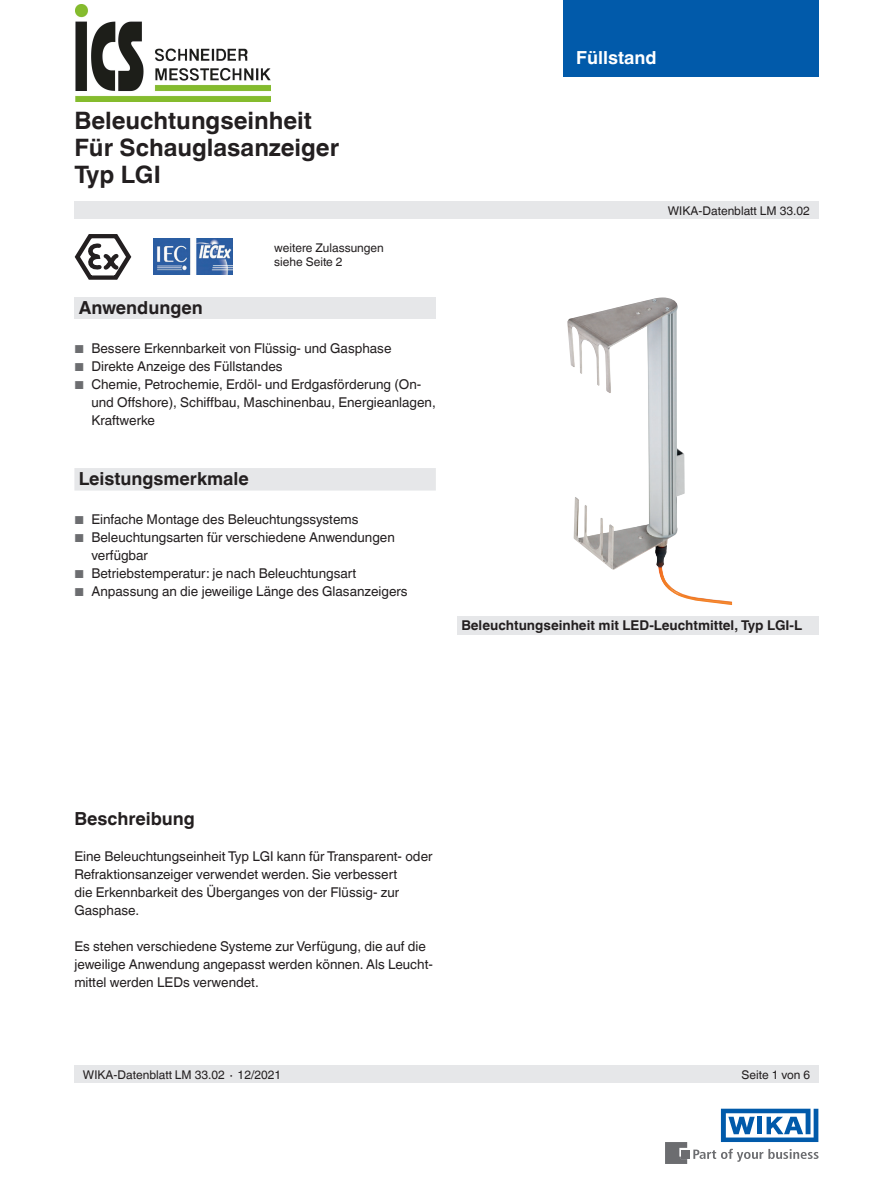
<style>
.page{position:relative;width:893px;height:1188px;background:#fff}
.page>*{position:absolute;margin:0;border:0;box-sizing:border-box;transform-origin:0 0}
.t1{font:700 24px/27px "Helvetica World";color:#231f20}
.t2{font:700 18px "Helvetica World";color:#231f20}
.t3{font:700 18px "Helvetica World";color:#fff}
.t4{font:13.5px/18px "Helvetica World";color:#231f20}
.t5{font:700 13.5px "Helvetica World";color:#231f20}
.t6{font:12px/13.5px "Helvetica World";color:#231f20}
.s1{font-size:11.55px;color:#6c6d70}
</style>
<div class="page">
<div style="left:74px;top:297px;width:362px;height:22px;background:#e6e7e9"></div>
<div style="left:74px;top:202px;width:745px;height:17px;background:#e6e7e9"></div>
<div style="left:74px;top:1066px;width:745px;height:17px;background:#e6e7e9"></div>
<svg style="left:693px;top:1149px;width:126px;height:13px"></svg>
<div style="left:682px;top:1150px;width:8px;height:8px;background:#6c6d70"></div>
<svg style="left:665px;top:1142px;width:22px;height:22px"></svg>
<svg style="left:721px;top:1109px;width:97px;height:33px"></svg>
<div style="left:563px;top:0;width:256px;height:77px;background:#015aaa"></div>
<div style="left:74px;top:468px;width:362px;height:23px;background:#e6e7e9"></div>
<svg style="left:74px;top:234px;width:58px;height:46px"></svg>
<img style="left:153px;top:239px;width:80px;height:36px">
<div style="left:457px;top:617px;width:362px;height:18px;background:#e6e7e9"></div>
<img style="left:567px;top:297px;width:165px;height:308px">
<img style="left:75px;top:4px;width:195px;height:98px">
<h1 class="t1" style="left:74px;top:108px;width:266px">Beleuchtungseinheit<br>Für Schauglasanzeiger<br>Typ LGI</h1>
<p class="t6" style="left:274px;top:242px;width:111px">weitere Zulassungen siehe Seite 2</p>
<h2 class="t2" style="left:79px;top:298px;width:126px">Anwendungen</h2>
<p class="t4" style="left:74px;top:340px;width:319px"><span class="s1">■</span> Bessere Erkennbarkeit von Flüssig- und Gasphase</p>
<p class="t4" style="left:74px;top:358px;width:210px"><span class="s1">■</span> Direkte Anzeige des Füllstandes</p>
<p class="t4" style="left:91px;top:376px;width:346px;text-indent:-17px"><span class="s1">■</span> Chemie, Petrochemie, Erdöl- und Erdgasförderung (On&shy;und Offshore), Schiffbau, Maschinenbau, Energieanlagen,<br>Kraftwerke</p>
<h2 class="t2" style="left:79px;top:469px;width:172px">Leistungsmerkmale</h2>
<p class="t4" style="left:74px;top:511px;width:286px"><span class="s1">■</span> Einfache Montage des Beleuchtungssystems</p>
<p class="t4" style="left:91px;top:529px;width:305px;text-indent:-17px"><span class="s1">■</span> Beleuchtungsarten für verschiedene Anwendungen verfügbar</p>
<p class="t4" style="left:74px;top:565px;width:283px"><span class="s1">■</span> Betriebstemperatur: je nach Beleuchtungsart</p>
<p class="t4" style="left:74px;top:583px;width:335px"><span class="s1">■</span> Anpassung an die jeweilige Länge des Glasanzeigers</p>
<h2 class="t3" style="left:576px;top:47px;width:82px">Füllstand</h2>
<p class="t6" style="left:668px;top:204px;width:143px">WIKA-Datenblatt LM 33.02</p>
<p class="t5" style="left:461px;top:618px;width:342px">Beleuchtungseinheit mit LED-Leuchtmittel, Typ LGI-L</p>
<h2 class="t2" style="left:74px;top:808px;width:122px">Beschreibung</h2>
<p class="t4" style="left:74px;top:847px;width:360px">Eine Beleuchtungseinheit Typ LGI kann für Transparent- oder Refraktionsanzeiger verwendet werden. Sie verbessert<br>die Erkennbarkeit des Überganges von der Flüssig- zur Gasphase.</p>
<p class="t4" style="left:74px;top:937px;width:360px">Es stehen verschiedene Systeme zur Verfügung, die auf die jeweilige Anwendung angepasst werden können. Als Leucht&shy;mittel werden LEDs verwendet.</p>
<p class="t6" style="left:83px;top:1068px;width:200px">WIKA-Datenblatt LM 33.02 ∙ 12/2021</p>
<p class="t6" style="left:742px;top:1068px;width:70px">Seite 1 von 6</p>
</div>
